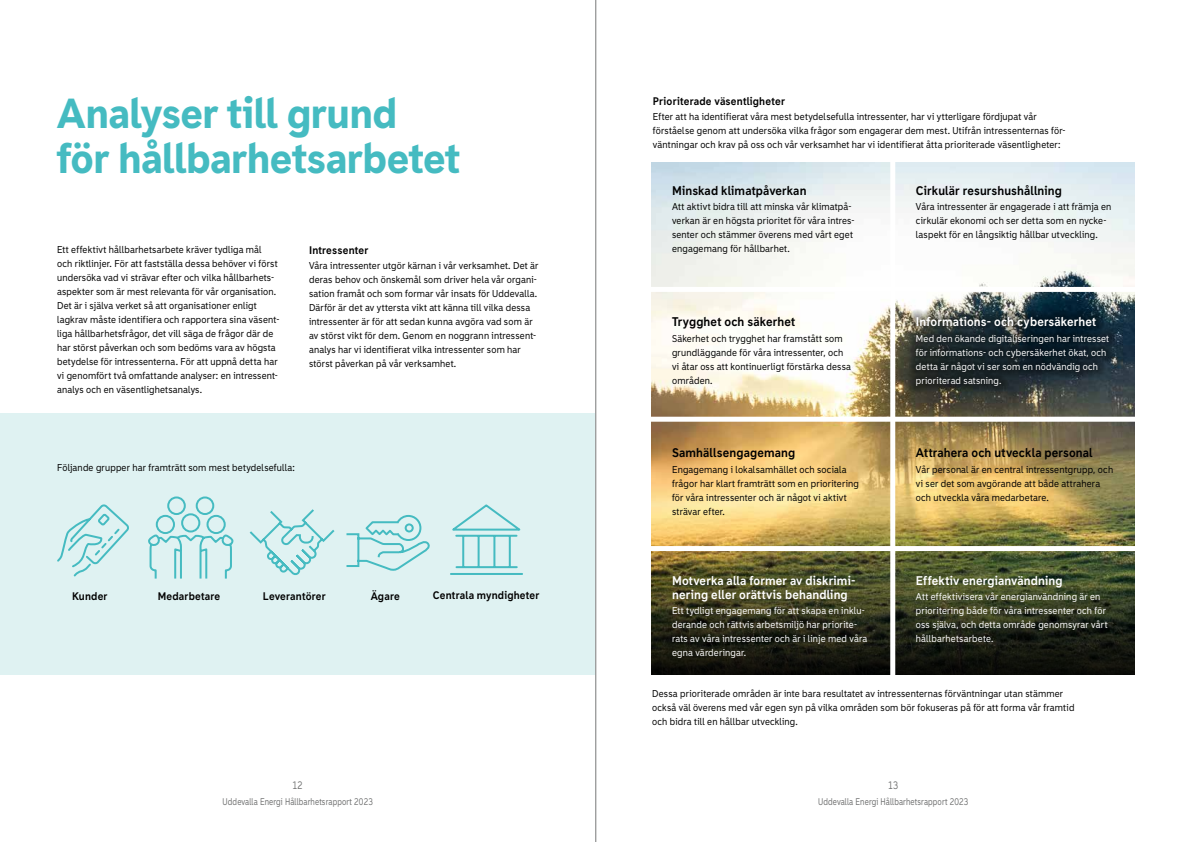
<style>
.page{position:relative;width:1191px;height:842px;background:#fff}
.page>*{position:absolute;margin:0;border:0;box-sizing:border-box;transform-origin:0 0}
.t1{font:900 40px/45px "Madras";letter-spacing:-.015em;color:#45bbc1}
.t2{font:800 12px "Madras";letter-spacing:.015em;color:#000}
.t3{font:800 12px/14px "Madras";letter-spacing:.015em;color:#fff}
.t4{font:800 10.5px "Madras";letter-spacing:.02em;color:#000}
.t5{font:10.4px "Madras";color:#6f7070;scale:.87 1}
.t6{font:9.5px/14px "Madras";letter-spacing:.02em;color:#000}
.t7{font:9.5px/14px "Madras";letter-spacing:.02em;color:#fff}
.t8{font:9.2px "Madras";letter-spacing:.02em;color:#6f7070;scale:.87 1}
</style>
<div class="page">
<img style="left:651px;top:163px;width:483px;height:361px">
<img style="left:651px;top:524px;width:483px;height:151px">
<div style="left:0;top:413px;width:595px;height:262px;background:#dff2f2"></div>
<div style="left:647px;top:287px;width:493px;height:5px;background:#fff"></div>
<div style="left:647px;top:417px;width:493px;height:5px;background:#fff"></div>
<div style="left:647px;top:546px;width:493px;height:5px;background:#fff"></div>
<div style="left:890px;top:159px;width:5px;height:520px;background:#fff"></div>
<div style="left:907px;top:308px;width:210px;height:86px;background:#000;opacity:.81"></div>
<svg style="left:148px;top:496px;width:86px;height:83px"></svg>
<svg style="left:57px;top:504px;width:72px;height:73px"></svg>
<svg style="left:249px;top:509px;width:86px;height:67px"></svg>
<svg style="left:346px;top:515px;width:84px;height:56px"></svg>
<hr style="left:451px;top:573px;width:71px;height:2px;background:#45bbc1">
<hr style="left:456px;top:566px;width:61px;height:2px;background:#45bbc1">
<hr style="left:456px;top:535px;width:60px;height:2px;background:#45bbc1">
<hr style="left:462px;top:537px;width:2px;height:29px;background:#45bbc1">
<hr style="left:477px;top:537px;width:2px;height:30px;background:#45bbc1">
<hr style="left:493px;top:536px;width:2px;height:30px;background:#45bbc1">
<hr style="left:509px;top:537px;width:2px;height:29px;background:#45bbc1">
<svg style="left:452px;top:504px;width:69px;height:27px"></svg>
<hr style="left:595px;top:0;width:1px;height:842px;background:#9d9e9e">
<h1 class="t1" style="left:57px;top:91px;width:405px">Analyser till grund<br>för hållbarhetsarbetet</h1>
<p class="t6" style="left:57px;top:242px;width:224px">Ett effektivt hållbarhetsarbete kräver tydliga mål<br>och riktlinjer. För att fastställa dessa behöver vi först undersöka vad vi strävar efter och vilka hållbarhets&shy;aspekter som är mest relevanta för vår organisation.<br>Det är i själva verket så att organisationer enligt lagkrav måste identifiera och rapportera sina väsent&shy;liga hållbarhetsfrågor, det vill säga de frågor där de har störst påverkan och som bedöms vara av högsta betydelse för intressenterna. För att uppnå detta har vi genomfört två omfattande analyser: en intressent&shy;analys och en väsentlighetsanalys.</p>
<p class="t4" style="left:309px;top:243px;width:61px">Intressenter</p>
<p class="t6" style="left:309px;top:259px;width:231px">Våra intressenter utgör kärnan i vår verksamhet. Det är deras behov och önskemål som driver hela vår organi&shy;sation framåt och som formar vår insats för Uddevalla.<br>Därför är det av yttersta vikt att känna till vilka dessa intressenter är för att sedan kunna avgöra vad som är av störst vikt för dem. Genom en noggrann intressent&shy;analys har vi identifierat vilka intressenter som har störst påverkan på vår verksamhet.</p>
<p class="t6" style="left:57px;top:460px;width:239px">Följande grupper har framträtt som mest betydelsefulla:</p>
<p class="t4" style="left:72px;top:589px;width:37px">Kunder</p>
<p class="t4" style="left:158px;top:589px;width:64px">Medarbetare</p>
<p class="t4" style="left:263px;top:589px;width:64px">Leverantörer</p>
<p class="t4" style="left:371px;top:589px;width:31px">Ägare</p>
<p class="t4" style="left:433px;top:589px;width:108px">Centrala myndigheter</p>
<p class="t5" style="left:293px;top:779px;width:13px">12</p>
<p class="t8" style="left:222px;top:796px;width:174px">Uddevalla Energi Hållbarhetsrapport 2023</p>
<p class="t4" style="left:653px;top:94px;width:133px">Prioriterade väsentligheter</p>
<p class="t6" style="left:653px;top:110px;width:414px">Efter att ha identifierat våra mest betydelsefulla intressenter, har vi ytterligare fördjupat vår förståelse genom att undersöka vilka frågor som engagerar dem mest. Utifrån intressenternas för&shy;väntningar och krav på oss och vår verksamhet har vi identifierat åtta prioriterade väsentligheter:</p>
<p class="t2" style="left:672px;top:183px;width:136px">Minskad klimatpåverkan</p>
<p class="t6" style="left:672px;top:200px;width:184px">Att aktivt bidra till att minska vår klimatpå&shy;verkan är en högsta prioritet för våra intres&shy;senter och stämmer överens med vårt eget engagemang för hållbarhet.</p>
<p class="t2" style="left:672px;top:314px;width:125px">Trygghet och säkerhet</p>
<p class="t6" style="left:672px;top:331px;width:180px">Säkerhet och trygghet har framstått som grundläggande för våra intressenter, och vi åtar oss att kontinuerligt förstärka dessa områden.</p>
<p class="t2" style="left:672px;top:446px;width:125px">Samhällsengagemang</p>
<p class="t6" style="left:672px;top:462px;width:188px">Engagemang i lokalsamhället och sociala frågor har klart framträtt som en prioritering för våra intressenter och är något vi aktivt strävar efter.</p>
<p class="t3" style="left:672px;top:573px;width:185px">Motverka alla former av diskrimi&shy;nering eller orättvis behandling</p>
<p class="t7" style="left:672px;top:604px;width:197px">Ett tydligt engagemang för att skapa en inklu&shy;derande och rättvis arbetsmiljö har priorite&shy;rats av våra intressenter och är i linje med våra egna värderingar.</p>
<p class="t2" style="left:916px;top:183px;width:148px">Cirkulär resurshushållning</p>
<p class="t6" style="left:916px;top:200px;width:197px">Våra intressenter är engagerade i att främja en cirkulär ekonomi och ser detta som en nycke&shy;laspekt för en långsiktig hållbar utveckling.</p>
<p class="t3" style="left:916px;top:315px;width:182px">Informations- och cybersäkerhet</p>
<p class="t7" style="left:916px;top:331px;width:195px">Med den ökande digitaliseringen har intresset för informations- och cybersäkerhet ökat, och detta är något vi ser som en nödvändig och prioriterad satsning.</p>
<p class="t2" style="left:916px;top:446px;width:178px">Attrahera och utveckla personal</p>
<p class="t6" style="left:916px;top:462px;width:199px">Vår personal är en central intressentgrupp, och vi ser det som avgörande att både attrahera och utveckla våra medarbetare.</p>
<p class="t3" style="left:916px;top:573px;width:148px">Effektiv energianvändning</p>
<p class="t7" style="left:916px;top:590px;width:193px">Att effektivisera vår energianvändning är en prioritering både för våra intressenter och för oss själva, och detta område genomsyrar vårt hållbarhetsarbete.</p>
<p class="t6" style="left:652px;top:687px;width:424px">Dessa prioriterade områden är inte bara resultatet av intressenternas förväntningar utan stämmer också väl överens med vår egen syn på vilka områden som bör fokuseras på för att forma vår framtid och bidra till en hållbar utveckling.</p>
<p class="t5" style="left:888px;top:779px;width:13px">13</p>
<p class="t8" style="left:818px;top:796px;width:174px">Uddevalla Energi Hållbarhetsrapport 2023</p>
</div>
